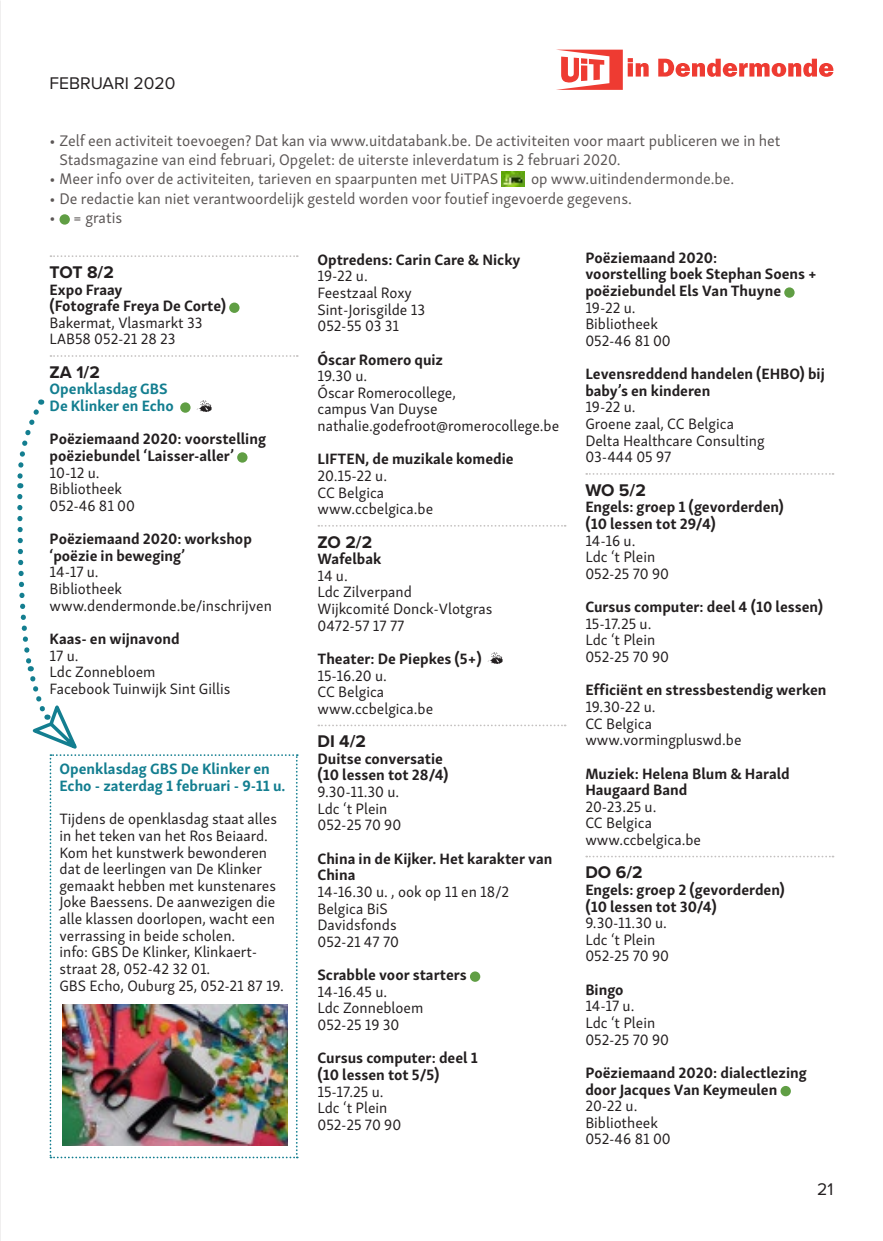
<style>
.page{position:relative;width:883px;height:1241px;background:#fff}
.page>*{position:absolute;margin:0;border:0;box-sizing:border-box;transform-origin:0 0}
.t1{font:700 17.5px "Proxima Nova";letter-spacing:-.015em;color:#231f20}
.t2{font:17.5px "Proxima Nova";color:#231f20}
.t3{font:15.75px/19.2px "Skolar Sans Latn";color:#5b5655}
.t4{font:15.4px/16.6px "Skolar Sans Latn";color:#231f20}
.t5{font:700 15.4px/16.6px "Skolar Sans Latn";color:#231f20}
.t6{font:700 15.4px/16.6px "Skolar Sans Latn";color:#137e90}
</style>
<div class="page">
<svg style="left:556px;top:50px;width:93px;height:40px"></svg>
<svg style="left:658px;top:59px;width:175px;height:18px"></svg>
<img style="left:502px;top:172px;width:22px;height:14px">
<div style="left:60px;top:214px;width:10px;height:10px;background:#609e44;border-radius:50%"></div>
<svg style="left:50px;top:255px;width:248px;height:2px"></svg>
<svg style="left:50px;top:355px;width:248px;height:2px"></svg>
<div style="left:229px;top:302px;width:11px;height:11px;background:#609e44;border-radius:50%"></div>
<svg style="left:318px;top:525px;width:248px;height:1px"></svg>
<svg style="left:318px;top:724px;width:248px;height:2px"></svg>
<img style="left:488px;top:652px;width:15px;height:11px">
<div style="left:470px;top:971px;width:10px;height:10px;background:#609e44;border-radius:50%"></div>
<svg style="left:586px;top:473px;width:248px;height:1px"></svg>
<svg style="left:586px;top:855px;width:248px;height:2px"></svg>
<div style="left:784px;top:287px;width:11px;height:11px;background:#609e44;border-radius:50%"></div>
<div style="left:781px;top:1085px;width:10px;height:11px;background:#609e44;border-radius:50%"></div>
<img style="left:17px;top:399px;width:281px;height:759px">
<p class="t2" style="left:50px;top:70px;width:127px">FEBRUARI 2020</p>
<p class="t3" style="left:60px;top:130px;width:723px;text-indent:-10px">• Zelf een activiteit toevoegen? Dat kan via www.uitdatabank.be. De activiteiten voor maart publiceren we in het<br>Stadsmagazine van eind februari, Opgelet: de uiterste inleverdatum is 2 februari 2020.</p>
<p class="t3" style="left:50px;top:168px;width:450px">• Meer info over de activiteiten, tarieven en spaarpunten met UiTPAS</p>
<p class="t3" style="left:531px;top:168px;width:205px">op www.uitindendermonde.be.</p>
<p class="t3" style="left:50px;top:187px;width:584px">• De redactie kan niet verantwoordelijk gesteld worden voor foutief ingevoerde gegevens.</p>
<p class="t3" style="left:50px;top:207px;width:74px">• = gratis</p>
<p class="t1" style="left:50px;top:259px;width:66px">TOT 8/2</p>
<p class="t5" style="left:50px;top:279px;width:178px">Expo Fraay<br>(Fotografe Freya De Corte)</p>
<p class="t4" style="left:50px;top:313px;width:154px">Bakermat, Vlasmarkt 33<br>LAB58 052-21 28 23</p>
<p class="t1" style="left:50px;top:359px;width:52px">ZA 1/2</p>
<p class="t6" style="left:50px;top:379px;width:126px">Openklasdag GBS<br>De Klinker en Echo</p>
<p class="t5" style="left:50px;top:429px;width:218px">Poëziemaand 2020: voorstelling poëziebundel ‘Laisser-aller’</p>
<p class="t4" style="left:50px;top:462px;width:87px">10-12 u.<br>Bibliotheek<br>052-46 81 00</p>
<p class="t5" style="left:50px;top:529px;width:204px">Poëziemaand 2020: workshop ‘poëzie in beweging’</p>
<p class="t4" style="left:50px;top:562px;width:224px">14-17 u.<br>Bibliotheek www.dendermonde.be/inschrijven</p>
<p class="t5" style="left:50px;top:629px;width:132px">Kaas- en wijnavond</p>
<p class="t4" style="left:50px;top:645px;width:182px">17 u.<br>Ldc Zonnebloem<br>Facebook Tuinwijk Sint Gillis</p>
<p class="t5" style="left:585px;top:248px;width:233px">Poëziemaand 2020:<br>voorstelling boek Stephan Soens + poëziebundel Els Van Thuyne</p>
<p class="t4" style="left:585px;top:298px;width:87px">19-22 u.<br>Bibliotheek<br>052-46 81 00</p>
<p class="t5" style="left:585px;top:364px;width:241px">Levensreddend handelen (EHBO) bij baby’s en kinderen</p>
<p class="t4" style="left:585px;top:397px;width:181px">19-22 u.<br>Groene zaal, CC Belgica<br>Delta Healthcare Consulting<br>03-444 05 97</p>
<p class="t1" style="left:585px;top:476px;width:62px">WO 5/2</p>
<p class="t5" style="left:585px;top:497px;width:200px">Engels: groep 1 (gevorderden) (10 lessen tot 29/4)</p>
<p class="t4" style="left:585px;top:530px;width:85px">14-16 u.<br>Ldc ‘t Plein<br>052-25 70 90</p>
<p class="t5" style="left:585px;top:597px;width:239px">Cursus computer: deel 4 (10 lessen)</p>
<p class="t4" style="left:585px;top:614px;width:85px">15-17.25 u.<br>Ldc ‘t Plein<br>052-25 70 90</p>
<p class="t5" style="left:585px;top:680px;width:243px">Efficiënt en stressbestendig werken</p>
<p class="t4" style="left:585px;top:697px;width:158px">19.30-22 u.<br>CC Belgica www.vormingpluswd.be</p>
<p class="t5" style="left:585px;top:763px;width:206px">Muziek: Helena Blum &amp; Harald<br>Haugaard Band</p>
<p class="t4" style="left:585px;top:797px;width:117px">20-23.25 u.<br>CC Belgica www.ccbelgica.be</p>
<p class="t1" style="left:585px;top:859px;width:59px">DO 6/2</p>
<p class="t5" style="left:585px;top:879px;width:201px">Engels: groep 2 (gevorderden) (10 lessen tot 30/4)</p>
<p class="t4" style="left:585px;top:913px;width:85px">9.30-11.30 u.<br>Ldc ‘t Plein<br>052-25 70 90</p>
<p class="t5" style="left:585px;top:979px;width:40px">Bingo</p>
<p class="t4" style="left:585px;top:996px;width:85px">14-17 u.<br>Ldc ‘t Plein<br>052-25 70 90</p>
<p class="t5" style="left:585px;top:1062px;width:223px">Poëziemaand 2020: dialectlezing door Jacques Van Keymeulen</p>
<p class="t4" style="left:585px;top:1096px;width:87px">20-22 u.<br>Bibliotheek<br>052-46 81 00</p>
<p class="t5" style="left:317px;top:250px;width:205px">Optredens: Carin Care &amp; Nicky</p>
<p class="t4" style="left:317px;top:266px;width:109px">19-22 u.<br>Feestzaal Roxy<br>Sint-Jorisgilde 13<br>052-55 03 31</p>
<p class="t5" style="left:317px;top:349px;width:127px">Óscar Romero quiz</p>
<p class="t4" style="left:317px;top:366px;width:243px">19.30 u.<br>Óscar Romerocollege,<br>campus Van Duyse nathalie.godefroot@romerocollege.be</p>
<p class="t5" style="left:317px;top:449px;width:198px">LIFTEN, de muzikale komedie</p>
<p class="t4" style="left:317px;top:466px;width:117px">20.15-22 u.<br>CC Belgica www.ccbelgica.be</p>
<p class="t1" style="left:317px;top:528px;width:56px">ZO 2/2</p>
<p class="t5" style="left:317px;top:549px;width:65px">Wafelbak</p>
<p class="t4" style="left:317px;top:566px;width:176px">14 u.<br>Ldc Zilverpand<br>Wijkcomité Donck-Vlotgras<br>0472-57 17 77</p>
<p class="t5" style="left:317px;top:649px;width:166px">Theater: De Piepkes (5+)</p>
<p class="t4" style="left:317px;top:665px;width:117px">15-16.20 u.<br>CC Belgica www.ccbelgica.be</p>
<p class="t1" style="left:317px;top:728px;width:50px">DI 4/2</p>
<p class="t5" style="left:317px;top:748px;width:133px">Duitse conversatie (10 lessen tot 28/4)</p>
<p class="t4" style="left:317px;top:782px;width:85px">9.30-11.30 u.<br>Ldc ‘t Plein<br>052-25 70 90</p>
<p class="t5" style="left:317px;top:848px;width:236px">China in de Kijker. Het karakter van<br>China</p>
<p class="t4" style="left:317px;top:882px;width:193px">14-16.30 u. , ook op 11 en 18/2<br>Belgica BiS<br>Davidsfonds<br>052-21 47 70</p>
<p class="t5" style="left:317px;top:964px;width:151px">Scrabble voor starters</p>
<p class="t4" style="left:317px;top:981px;width:107px">14-16.45 u.<br>Ldc Zonnebloem<br>052-25 19 30</p>
<p class="t5" style="left:317px;top:1048px;width:162px">Cursus computer: deel 1 (10 lessen tot 5/5)</p>
<p class="t4" style="left:317px;top:1081px;width:85px">15-17.25 u.<br>Ldc ‘t Plein<br>052-25 70 90</p>
<p class="t6" style="left:60px;top:759px;width:228px">Openklasdag GBS De Klinker en<br>Echo - zaterdag 1 februari - 9-11 u.</p>
<p class="t4" style="left:60px;top:809px;width:226px">Tijdens de openklasdag staat alles in het teken van het Ros Beiaard.<br>Kom het kunstwerk bewonderen dat de leerlingen van De Klinker gemaakt hebben met kunstenares<br>Joke Baessens. De aanwezigen die alle klassen doorlopen, wacht een verrassing in beide scholen.<br>info: GBS De Klinker, Klinkaert&shy;straat 28, 052-42 32 01.<br>GBS Echo, Ouburg 25, 052-21 87 19.</p>
<p class="t2" style="left:817px;top:1176px;width:18px">21</p>
</div>
